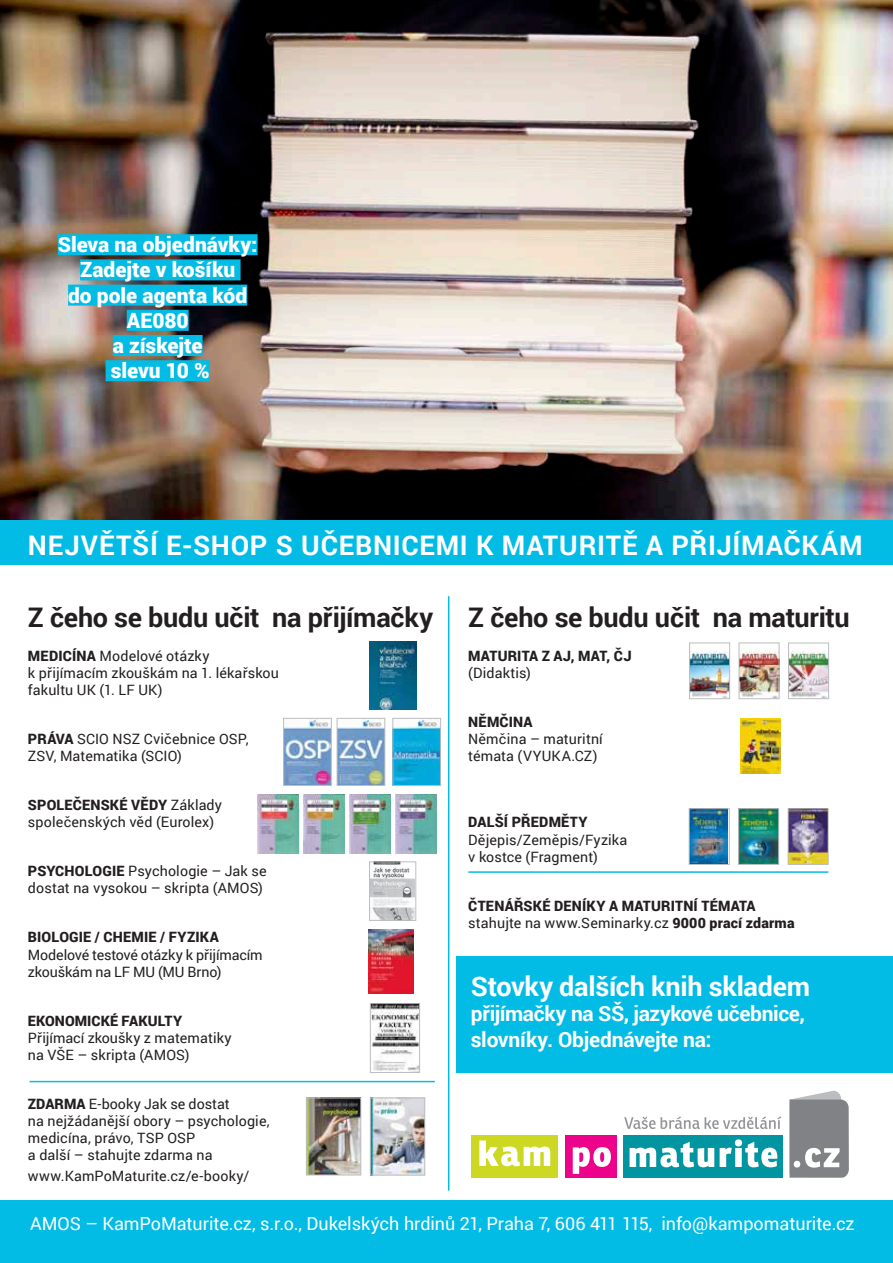
<style>
.page{position:relative;width:893px;height:1263px;background:#fff}
.page>*{position:absolute;margin:0;border:0;box-sizing:border-box;transform-origin:0 0}
.t1{font:600 61.2px "Myriad Pro";letter-spacing:-.015em;color:#fff}
.t2{font:700 27px "Roboto";letter-spacing:-.01em;color:#231f20}
.t3{font:700 27px "Roboto";letter-spacing:.025em;color:#fff}
.t4{font:700 27px "Roboto";letter-spacing:-.01em;color:#fff}
.t5{font:900 21px/25.2px "Roboto";color:#fff;text-align:center}
.t6{font:700 21px/25.2px "Roboto";letter-spacing:-.015em;color:#fff}
.t7{font:18px "Roboto";letter-spacing:-.005em;color:#fff}
.t8{font:14.25px/17.1px "Roboto";letter-spacing:.01em;color:#231f20}
.t9{font:900 14.25px/17.1px "Roboto";letter-spacing:.015em;color:#231f20}
.t10{font:14.25px/17.1px "Roboto";letter-spacing:-.01em;color:#231f20}
.s1{font-weight:900}
.s2{font-weight:400}
</style>
<div class="page">
<img style="left:370px;top:641px;width:46px;height:69px">
<img style="left:371px;top:864px;width:43px;height:54px">
<div style="left:369px;top:862px;width:47px;height:58px;border:1px solid #bcbdc0"></div>
<img style="left:285px;top:720px;width:45px;height:64px">
<div style="left:283px;top:718px;width:49px;height:68px;border:1px solid #bcbdc0"></div>
<img style="left:339px;top:720px;width:44px;height:64px">
<div style="left:337px;top:718px;width:48px;height:68px;border:1px solid #bcbdc0"></div>
<img style="left:372px;top:1005px;width:46px;height:66px">
<div style="left:370px;top:1003px;width:50px;height:70px;border:1px solid #bcbdc0"></div>
<div style="left:456px;top:956px;width:437px;height:117px;background:#02bce5"></div>
<div style="left:0;top:1200px;width:893px;height:63px;background:#02bce5"></div>
<img style="left:741px;top:718px;width:40px;height:56px">
<svg style="left:624px;top:1116px;width:157px;height:13px"></svg>
<div style="left:472px;top:1135px;width:86px;height:42px;background:#cdd822"></div>
<div style="left:565px;top:1135px;width:52px;height:42px;background:#ed028c"></div>
<div style="left:623px;top:1135px;width:159px;height:42px;background:#0095a1"></div>
<svg style="left:479px;top:1140px;width:71px;height:26px"></svg>
<svg style="left:573px;top:1147px;width:38px;height:27px"></svg>
<svg style="left:630px;top:1142px;width:84px;height:25px"></svg>
<svg style="left:720px;top:1139px;width:57px;height:28px"></svg>
<svg style="left:789px;top:1091px;width:60px;height:87px;background:#96989a"></svg>
<img style="left:691px;top:650px;width:37px;height:47px">
<div style="left:689px;top:643px;width:41px;height:56px;border:1px solid #bcbdc0"></div>
<img style="left:741px;top:651px;width:36px;height:46px">
<div style="left:739px;top:643px;width:40px;height:56px;border:1px solid #bcbdc0"></div>
<img style="left:790px;top:650px;width:37px;height:47px">
<div style="left:788px;top:643px;width:41px;height:56px;border:1px solid #bcbdc0"></div>
<img style="left:257px;top:794px;width:42px;height:59px">
<img style="left:395px;top:794px;width:42px;height:59px">
<img style="left:349px;top:794px;width:42px;height:59px">
<img style="left:303px;top:794px;width:42px;height:59px">
<img style="left:372px;top:1100px;width:51px;height:73px">
<div style="left:370px;top:1098px;width:55px;height:77px;border:1px solid #bcbdc0"></div>
<hr style="left:30px;top:1081px;width:405px;height:1px;background:#02bce5">
<hr style="left:448px;top:596px;width:1px;height:595px;background:#02bce5">
<hr style="left:468px;top:871px;width:360px;height:2px;background:#02bce5">
<img style="left:369px;top:929px;width:45px;height:64px">
<div style="left:0;top:514px;width:893px;height:51px;background:#02bce5"></div>
<img style="left:0;top:0;width:893px;height:520px">
<div style="left:58px;top:234px;width:200px;height:21px;background:#02bce5"></div>
<div style="left:80px;top:259px;width:161px;height:21px;background:#02bce5"></div>
<div style="left:68px;top:285px;width:179px;height:21px;background:#02bce5"></div>
<div style="left:127px;top:310px;width:62px;height:21px;background:#02bce5"></div>
<div style="left:113px;top:335px;width:90px;height:21px;background:#02bce5"></div>
<div style="left:106px;top:360px;width:104px;height:21px;background:#02bce5"></div>
<img style="left:395px;top:720px;width:44px;height:64px">
<div style="left:393px;top:718px;width:48px;height:68px;border:1px solid #bcbdc0"></div>
<img style="left:691px;top:810px;width:36px;height:53px">
<div style="left:689px;top:808px;width:40px;height:57px;border:1px solid #bcbdc0"></div>
<img style="left:740px;top:810px;width:37px;height:53px">
<div style="left:738px;top:808px;width:41px;height:57px;border:1px solid #bcbdc0"></div>
<img style="left:790px;top:810px;width:36px;height:52px">
<div style="left:788px;top:808px;width:40px;height:56px;border:1px solid #bcbdc0"></div>
<img style="left:308px;top:1100px;width:51px;height:73px">
<div style="left:306px;top:1098px;width:55px;height:77px;border:1px solid #bcbdc0"></div>
<h3 class="t5" style="left:58px;top:231px;width:201px">Sleva na objednávky:<br>Zadejte v košíku<br>do pole agenta kód<br>AE080<br>a získejte<br>slevu 10 %</h3>
<h2 class="t3" style="left:28px;top:526px;width:836px">NEJVĚTŠÍ E-SHOP S UČEBNICEMI K MATURITĚ A PŘIJÍMAČKÁM</h2>
<h2 class="t2" style="left:28px;top:598px;width:407px">Z čeho se budu učit na přijímačky</h2>
<p class="t8" style="left:28px;top:647px;width:252px"><span class="s1">MEDICÍNA</span> Modelové otázky<br>k přijímacím zkouškám na 1. lékařskou fakultu UK (1. LF UK)</p>
<p class="t8" style="left:28px;top:730px;width:222px"><span class="s1">PRÁVA</span> SCIO NSZ Cvičebnice OSP,<br>ZSV, Matematika (SCIO)</p>
<p class="t8" style="left:28px;top:796px;width:196px"><span class="s1">SPOLEČENSKÉ VĚDY</span> Základy společenských věd (Eurolex)</p>
<p class="t8" style="left:28px;top:862px;width:240px"><span class="s1">PSYCHOLOGIE</span> Psychologie – Jak se dostat na vysokou – skripta (AMOS)</p>
<p class="t9" style="left:28px;top:928px;width:192px">BIOLOGIE / CHEMIE / FYZIKA</p>
<p class="t10" style="left:28px;top:945px;width:236px">Modelové testové otázky k přijímacím zkouškám na LF MU (MU Brno)</p>
<p class="t9" style="left:28px;top:1011px;width:156px">EKONOMICKÉ FAKULTY</p>
<p class="t8" style="left:28px;top:1028px;width:205px">Přijímací zkoušky z matematiky na VŠE – skripta (AMOS)</p>
<p class="t8" style="left:28px;top:1095px;width:243px"><span class="s1">ZDARMA</span> E-booky Jak se dostat<br>na nejžádanější obory – psychologie, medicína, právo, TSP OSP<br>a další – stahujte zdarma na</p>
<p class="t8" style="left:28px;top:1167px;width:223px">www.KamPoMaturite.cz/e-booky/</p>
<h2 class="t2" style="left:468px;top:598px;width:383px">Z čeho se budu učit na maturitu</h2>
<p class="t9" style="left:468px;top:647px;width:165px">MATURITA Z AJ, MAT, ČJ</p>
<p class="t8" style="left:468px;top:664px;width:64px">(Didaktis)</p>
<p class="t9" style="left:468px;top:713px;width:66px">NĚMČINA</p>
<p class="t8" style="left:468px;top:730px;width:136px">Němčina – maturitní témata (VYUKA.CZ)</p>
<p class="t9" style="left:468px;top:813px;width:121px">DALŠÍ PŘEDMĚTY</p>
<p class="t8" style="left:468px;top:830px;width:160px">Dějepis/Zeměpis/Fyzika v kostce (Fragment)</p>
<p class="t9" style="left:468px;top:896px;width:328px">ČTENÁŘSKÉ DENÍKY A MATURITNÍ TÉMATA <span class="s2">stahujte na www.Seminarky.cz</span> 9000 prací zdarma</p>
<h2 class="t4" style="left:471px;top:967px;width:341px">Stovky dalších knih skladem</h2>
<h3 class="t6" style="left:471px;top:1000px;width:336px">přijímačky na SŠ, jazykové učebnice, slovníky. Objednávejte na:</h3>
<h1 class="t1" style="left:317px;top:1184px;width:243px">studuj na</h1>
<p class="t7" style="left:30px;top:1211px;width:826px">AMOS – KamPoMaturite.cz, s.r.o., Dukelských hrdinů 21, Praha 7, 606 411 115, info@kampomaturite.cz</p>
</div>
